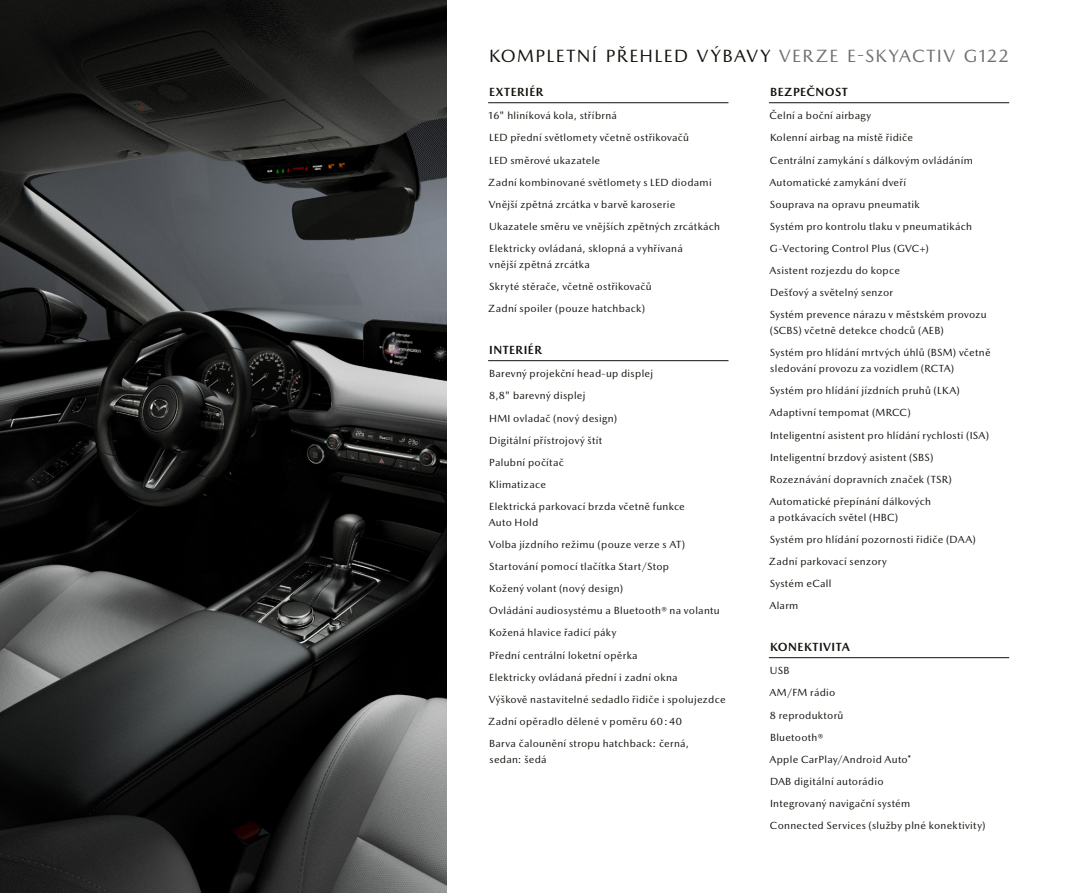
<style>
.page{position:relative;width:1072px;height:893px;background:#fff}
.page>*{position:absolute;margin:0;border:0;box-sizing:border-box;transform-origin:0 0}
.t1{font:18px "Mazda Type";letter-spacing:.075em;color:#12120d}
.t2{font:700 12px "Mazda Type";letter-spacing:.04em;color:#12120d}
.t3{font:10.5px/22px "Mazda Type";letter-spacing:.025em;color:#12120d}
.s1{color:#6f7070}
</style>
<div class="page">
<img style="left:0;top:0;width:446px;height:893px">
<hr style="left:488px;top:102px;width:240px;height:1px;background:#12120d">
<hr style="left:488px;top:360px;width:240px;height:1px;background:#12120d">
<hr style="left:769px;top:657px;width:240px;height:1px;background:#12120d">
<hr style="left:769px;top:102px;width:240px;height:1px;background:#12120d">
<h1 class="t1" style="left:489px;top:46px;width:521px">KOMPLETNÍ PŘEHLED VÝBAVY <span class="s1">VERZE E-SKYACTIV G122</span></h1>
<p class="t2" style="left:489px;top:85px;width:55px">EXTERIÉR</p>
<p class="t3" style="left:488px;top:105px;width:234px">16" hliníková kola, stříbrná<br>LED přední světlomety včetně ostřikovačů<br>LED směrové ukazatele<br>Zadní kombinované světlomety s LED diodami Vnější zpětná zrcátka v barvě karoserie Ukazatele směru ve vnějších zpětných zrcátkách Elektricky ovládaná, sklopná a vyhřívaná</p>
<p class="t3" style="left:488px;top:253px;width:165px">vnější zpětná zrcátka<br>Skryté stěrače, včetně ostřikovačů<br>Zadní spoiler (pouze hatchback)</p>
<p class="t2" style="left:489px;top:343px;width:54px">INTERIÉR</p>
<p class="t3" style="left:489px;top:363px;width:197px">Barevný projekční head-up displej<br>8,8" barevný displej<br>HMI ovladač (nový design)<br>Digitální přístrojový štít<br>Palubní počítač<br>Klimatizace<br>Elektrická parkovací brzda včetně funkce</p>
<p class="t3" style="left:488px;top:511px;width:239px">Auto Hold<br>Volba jízdního režimu (pouze verze s AT)<br>Startování pomocí tlačítka Start/Stop<br>Kožený volant (nový design)<br>Ovládání audiosystému a Bluetooth® na volantu Kožená hlavice řadicí páky<br>Přední centrální loketní opěrka<br>Elektricky ovládaná přední i zadní okna<br>Výškově nastavitelné sedadlo řidiče i spolujezdce Zadní opěradlo dělené v poměru 60:40<br>Barva čalounění stropu hatchback: černá,</p>
<p class="t3" style="left:489px;top:748px;width:59px">sedan: šedá</p>
<p class="t2" style="left:770px;top:85px;width:79px">BEZPEČNOST</p>
<p class="t3" style="left:769px;top:105px;width:219px">Čelní a boční airbagy<br>Kolenní airbag na místě řidiče<br>Centrální zamykání s dálkovým ovládáním<br>Automatické zamykání dveří<br>Souprava na opravu pneumatik<br>Systém pro kontrolu tlaku v pneumatikách<br>G-Vectoring Control Plus (GVC+)<br>Asistent rozjezdu do kopce<br>Dešťový a světelný senzor<br>Systém prevence nárazu v městském provozu</p>
<p class="t3" style="left:770px;top:320px;width:222px">(SCBS) včetně detekce chodců (AEB)<br>Systém pro hlídání mrtvých úhlů (BSM) včetně</p>
<p class="t3" style="left:769px;top:357px;width:221px">sledování provozu za vozidlem (RCTA)<br>Systém pro hlídání jízdních pruhů (LKA)<br>Adaptivní tempomat (MRCC)<br>Inteligentní asistent pro hlídání rychlosti (ISA)<br>Inteligentní brzdový asistent (SBS)<br>Rozeznávání dopravních značek (TSR)<br>Automatické přepínání dálkových</p>
<p class="t3" style="left:769px;top:506px;width:208px">a potkávacích světel (HBC)<br>Systém pro hlídání pozornosti řidiče (DAA)<br>Zadní parkovací senzory<br>Systém eCall<br>Alarm</p>
<p class="t2" style="left:770px;top:640px;width:81px">KONEKTIVITA</p>
<p class="t3" style="left:769px;top:660px;width:218px">USB<br>AM/FM rádio<br>8 reproduktorů<br>Bluetooth®<br>Apple CarPlay/Android Auto*<br>DAB digitální autorádio<br>Integrovaný navigační systém<br>Connected Services (služby plné konektivity)</p>
</div>
